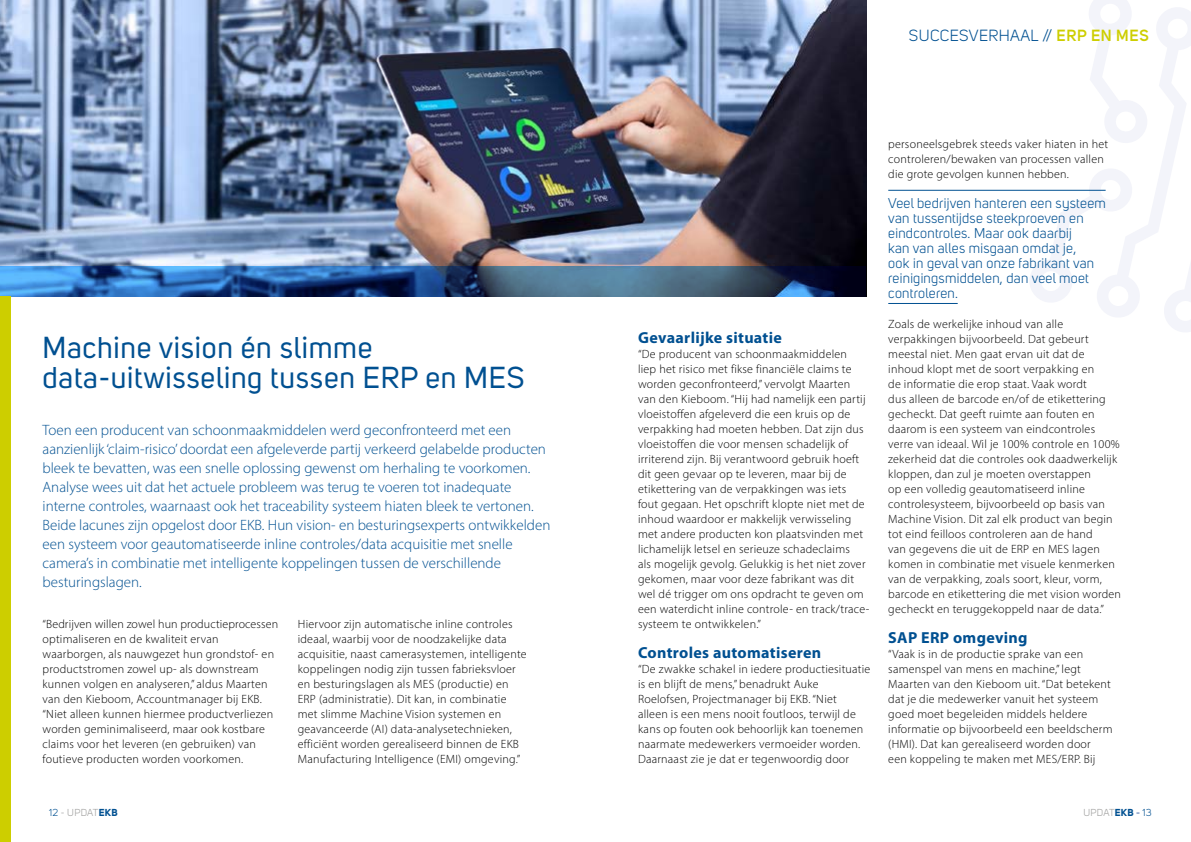
<style>
.page{position:relative;width:1191px;height:842px;background:#fff}
.page>*{position:absolute;margin:0;border:0;box-sizing:border-box;transform-origin:0 0}
.t1{font:30px/30px "Uni Sans";letter-spacing:.025em;color:#005091}
.t2{font:700 16px "Myriad Pro";letter-spacing:.02em;color:#005091}
.t3{font:16px "Uni Sans";letter-spacing:.025em;color:#005091}
.t4{font:300 15px/19px "Myriad Pro";color:#005091}
.t5{font:14px/15px "Uni Sans";letter-spacing:.02em;color:#005091}
.t6{font:300 12px/15px "Myriad Pro";letter-spacing:.02em;color:#000}
.t7{font:10px "Uni Sans";letter-spacing:.025em;color:#9d9d9c}
.s1{font-weight:600;color:#cdce00}
.s2{color:#005091}
.s3{font-weight:700;color:#005091}
.s4{font-weight:700;color:#829bc7}
</style>
<div class="page">
<svg style="left:1027px;top:0;width:164px;height:332px"></svg>
<img style="left:0;top:0;width:866px;height:267px">
<svg style="left:0;top:267px;width:638px;height:30px;background:#33649c"></svg>
<hr style="left:888px;top:190px;width:217px;height:1px;background:#005091">
<hr style="left:888px;top:303px;width:69px;height:1px;background:#005091">
<div style="left:0;top:297px;width:10px;height:545px;background:#cdce00"></div>
<img style="left:638px;top:118px;width:229px;height:179px">
<h1 class="t1" style="left:43px;top:335px;width:483px">Machine vision én slimme data-uitwisseling tussen ERP en MES</h1>
<p class="t4" style="left:43px;top:422px;width:509px">Toen een producent van schoonmaakmiddelen werd geconfronteerd met een aanzienlijk ‘claim-risico’ doordat een afgeleverde partij verkeerd gelabelde producten bleek te bevatten, was een snelle oplossing gewenst om herhaling te voorkomen.<br>Analyse wees uit dat het actuele probleem was terug te voeren tot inadequate interne controles, waarnaast ook het traceability systeem hiaten bleek te vertonen.<br>Beide lacunes zijn opgelost door EKB. Hun vision- en besturingsexperts ontwikkelden een systeem voor geautomatiseerde inline controles/data acquisitie met snelle camera’s in combinatie met intelligente koppelingen tussen de verschillende besturingslagen.</p>
<p class="t6" style="left:43px;top:617px;width:237px">“Bedrijven willen zowel hun productieprocessen optimaliseren en de kwaliteit ervan waarborgen, als nauwgezet hun grondstof- en productstromen zowel up- als downstream kunnen volgen en analyseren,” aldus Maarten van den Kieboom, Accountmanager bij EKB. “Niet alleen kunnen hiermee productverliezen worden geminimaliseerd, maar ook kostbare claims voor het leveren (en gebruiken) van foutieve producten worden voorkomen.</p>
<p class="t6" style="left:298px;top:617px;width:230px">Hiervoor zijn automatische inline controles ideaal, waarbij voor de noodzakelijke data acquisitie, naast camerasystemen, intelligente koppelingen nodig zijn tussen fabrieksvloer en besturingslagen als MES (productie) en ERP (administratie). Dit kan, in combinatie met slimme Machine Vision systemen en geavanceerde (AI) data-analysetechnieken, efficiënt worden gerealiseerd binnen de EKB Manufacturing Intelligence (EMI) omgeving.”</p>
<h2 class="t3" style="left:909px;top:29px;width:241px">SUCCESVERHAAL // <span class="s1">ERP EN MES</span></h2>
<h2 class="t2" style="left:638px;top:331px;width:145px">Gevaarlijke situatie</h2>
<p class="t6" style="left:638px;top:347px;width:233px">“De producent van schoonmaakmiddelen<br>liep het risico met fikse financiële claims te worden geconfronteerd,” vervolgt Maarten van den Kieboom. “Hij had namelijk een partij vloeistoffen afgeleverd die een kruis op de verpakking had moeten hebben. Dat zijn dus vloeistoffen die voor mensen schadelijk of irriterend zijn. Bij verantwoord gebruik hoeft dit geen gevaar op te leveren, maar bij de etikettering van de verpakkingen was iets<br>fout gegaan. Het opschrift klopte niet met de inhoud waardoor er makkelijk verwisseling met andere producten kon plaatsvinden met lichamelijk letsel en serieuze schadeclaims<br>als mogelijk gevolg. Gelukkig is het niet zover gekomen, maar voor deze fabrikant was dit wel dé trigger om ons opdracht te geven om een waterdicht inline controle- en track/trace&shy;systeem te ontwikkelen.”</p>
<h2 class="t2" style="left:638px;top:646px;width:185px">Controles automatiseren</h2>
<p class="t6" style="left:638px;top:662px;width:234px">“De zwakke schakel in iedere productiesituatie is en blijft de mens,” benadrukt Auke Roelofsen, Projectmanager bij EKB. “Niet<br>alleen is een mens nooit foutloos, terwijl de kans op fouten ook behoorlijk kan toenemen naarmate medewerkers vermoeider worden.<br>Daarnaast zie je dat er tegenwoordig door</p>
<p class="t6" style="left:888px;top:137px;width:221px">personeelsgebrek steeds vaker hiaten in het controleren/bewaken van processen vallen die grote gevolgen kunnen hebben.</p>
<p class="t5" style="left:888px;top:196px;width:219px">Veel bedrijven hanteren een systeem van tussentijdse steekproeven en eindcontroles. Maar ook daarbij<br>kan van alles misgaan omdat je,<br>ook in geval van onze fabrikant van reinigingsmiddelen, dan veel moet controleren.</p>
<p class="t6" style="left:888px;top:317px;width:234px">Zoals de werkelijke inhoud van alle verpakkingen bijvoorbeeld. Dat gebeurt meestal niet. Men gaat ervan uit dat de inhoud klopt met de soort verpakking en<br>de informatie die erop staat. Vaak wordt<br>dus alleen de barcode en/of de etikettering gecheckt. Dat geeft ruimte aan fouten en daarom is een systeem van eindcontroles verre van ideaal. Wil je 100% controle en 100% zekerheid dat die controles ook daadwerkelijk kloppen, dan zul je moeten overstappen<br>op een volledig geautomatiseerd inline controlesysteem, bijvoorbeeld op basis van Machine Vision. Dit zal elk product van begin tot eind feilloos controleren aan de hand<br>van gegevens die uit de ERP en MES lagen komen in combinatie met visuele kenmerken van de verpakking, zoals soort, kleur, vorm, barcode en etikettering die met vision worden gecheckt en teruggekoppeld naar de data.”</p>
<h2 class="t2" style="left:888px;top:631px;width:141px">SAP ERP omgeving</h2>
<p class="t6" style="left:888px;top:647px;width:226px">“Vaak is in de productie sprake van een samenspel van mens en machine,” legt Maarten van den Kieboom uit. “Dat betekent dat je die medewerker vanuit het systeem goed moet begeleiden middels heldere informatie op bijvoorbeeld een beeldscherm (HMI). Dat kan gerealiseerd worden door<br>een koppeling te maken met MES/ERP. Bij</p>
<p class="t7" style="left:49px;top:808px;width:70px"><span class="s2">12</span> - UPDAT<span class="s3">EKB</span></p>
<p class="t7" style="left:1083px;top:808px;width:70px">UPDAT<span class="s3">EKB</span> <span class="s4">-</span> <span class="s2">13</span></p>
</div>
